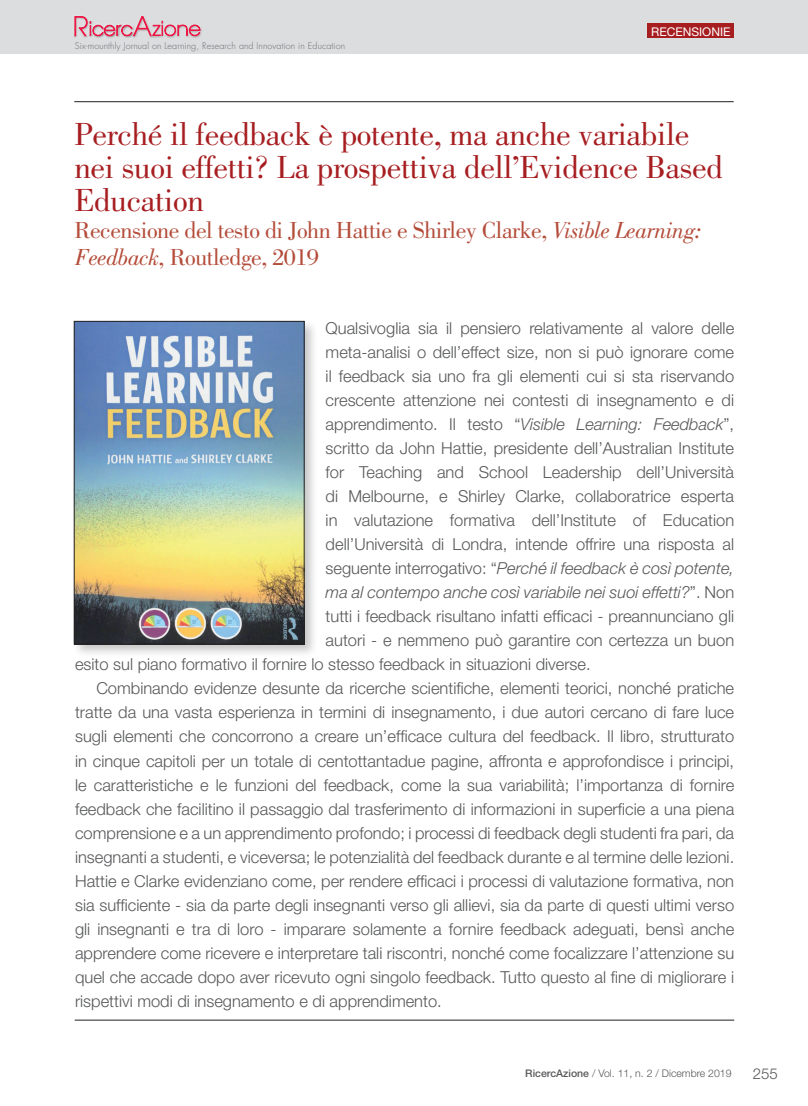
<style>
.page{position:relative;width:808px;height:1106px;background:#fff}
.page>*{position:absolute;margin:0;border:0;box-sizing:border-box;transform-origin:0 0}
.Normale{font:33px/33px "Bodoni";letter-spacing:-.01em;color:#a71e21}
.Normale-2{font:24px/27px "Bodoni";letter-spacing:-.02em;color:#b44c3a}
.Normale-3{font:300 16.5px/24px "Helvetica Neue CE";color:#57585a;text-align:justify}
.Normale-4{font:italic 300 16.5px "Helvetica Neue CE";color:#57585a}
.t1{font:300 15px "Helvetica Neue CE";color:#57585a}
.t2{font:12px "Helvetica Neue";color:#fff}
.t3{font:300 10.5px "Helvetica Neue CE";color:#57585a}
.t4{font:300 9px "Futura";letter-spacing:.01em;color:#6c6d70}
.s1{font-style:italic}
.s2{font-style:normal}
.s3{font-weight:500}
</style>
<div class="page">
<div style="left:0;top:0;width:808px;height:54px;background:#dcdddf"></div>
<div style="left:73px;top:15px;width:17px;height:24px;background:#231f20;opacity:.3"></div>
<div style="left:87px;top:18px;width:47px;height:19px;background:#d6d7d9"></div>
<div style="left:88px;top:20px;width:47px;height:19px;background:#231f20;opacity:.5"></div>
<div style="left:131px;top:15px;width:23px;height:24px;background:#231f20;opacity:.3"></div>
<div style="left:150px;top:18px;width:52px;height:19px;background:#dcdddf"></div>
<div style="left:151px;top:20px;width:52px;height:19px;background:#231f20;opacity:.3"></div>
<svg style="left:74px;top:16px;width:126px;height:20px"></svg>
<div style="left:647px;top:24px;width:87px;height:14px;background:#a71e21"></div>
<hr style="left:75px;top:1019px;width:659px;height:1px;background:#231f20">
<hr style="left:74px;top:101px;width:660px;height:1px;background:#231f20">
<div style="left:72px;top:319px;width:247px;height:339px;background:#231f20;opacity:.25"></div>
<img style="left:76px;top:323px;width:226px;height:319px">
<div style="left:74px;top:321px;width:230px;height:323px;border:1px solid #231f20"></div>
<p class="t4" style="left:75px;top:40px;width:272px">Six-mounthly Jornual on Learning, Research and Innovation in Education</p>
<p class="t2" style="left:651px;top:24px;width:81px">RECENSIONIE</p>
<p class="Normale" style="left:74px;top:117px;width:650px">Perché il feedback è potente, ma anche variabile nei suoi effetti? La prospettiva dell’Evidence Based<br>Education</p>
<p class="Normale-2" style="left:74px;top:216px;width:628px">Recensione del testo di John Hattie e Shirley Clarke, <span class="s1">Visible Learning:<br>Feedback</span>, Routledge, 2019</p>
<p class="Normale-3" style="left:326px;top:316px;width:410px">Qualsivoglia sia il pensiero relativamente al valore delle</p>
<p class="Normale-3" style="left:326px;top:340px;width:410px">meta-analisi o dell’effect size, non si può ignorare come</p>
<p class="Normale-3" style="left:326px;top:364px;width:410px">il feedback sia uno fra gli elementi cui si sta riservando</p>
<p class="Normale-3" style="left:326px;top:388px;width:410px">crescente attenzione nei contesti di insegnamento e di</p>
<p class="Normale-3" style="left:326px;top:412px;width:410px">apprendimento. Il testo “<span class="s1">Visible Learning: Feedback</span>”,</p>
<p class="Normale-3" style="left:326px;top:436px;width:410px">scritto da John Hattie, presidente dell’Australian Institute</p>
<p class="Normale-3" style="left:326px;top:460px;width:410px">for Teaching and School Leadership dell’Università</p>
<p class="Normale-3" style="left:326px;top:484px;width:410px">di Melbourne, e Shirley Clarke, collaboratrice esperta</p>
<p class="Normale-3" style="left:326px;top:508px;width:410px">in valutazione formativa dell’Institute of Education</p>
<p class="Normale-3" style="left:326px;top:532px;width:410px">dell’Università di Londra, intende offrire una risposta al</p>
<p class="Normale-4" style="left:326px;top:558px;width:410px"><span class="s2">seguente interrogativo: “</span>Perché il feedback è così potente,</p>
<p class="Normale-4" style="left:326px;top:582px;width:410px">ma al contempo anche così variabile nei suoi effetti?<span class="s2">”. Non</span></p>
<p class="Normale-3" style="left:326px;top:604px;width:410px">tutti i feedback risultano infatti efficaci - preannunciano gli</p>
<p class="Normale-3" style="left:326px;top:628px;width:410px">autori - e nemmeno può garantire con certezza un buon</p>
<p class="Normale-3" style="left:75px;top:652px;width:517px">esito sul piano formativo il fornire lo stesso feedback in situazioni diverse.</p>
<p class="Normale-3" style="left:75px;top:676px;width:661px;text-indent:21px">Combinando evidenze desunte da ricerche scientifiche, elementi teorici, nonché pratiche tratte da una vasta esperienza in termini di insegnamento, i due autori cercano di fare luce sugli elementi che concorrono a creare un’efficace cultura del feedback. Il libro, strutturato in cinque capitoli per un totale di centottantadue pagine, affronta e approfondisce i principi, le caratteristiche e le funzioni del feedback, come la sua variabilità; l’importanza di fornire feedback che facilitino il passaggio dal trasferimento di informazioni in superficie a una piena comprensione e a un apprendimento profondo; i processi di feedback degli studenti fra pari, da insegnanti a studenti, e viceversa; le potenzialità del feedback durante e al termine delle lezioni.<br>Hattie e Clarke evidenziano come, per rendere efficaci i processi di valutazione formativa, non sia sufficiente - sia da parte degli insegnanti verso gli allievi, sia da parte di questi ultimi verso gli insegnanti e tra di loro - imparare solamente a fornire feedback adeguati, bensì anche apprendere come ricevere e interpretare tali riscontri, nonché come focalizzare l’attenzione su quel che accade dopo aver ricevuto ogni singolo feedback. Tutto questo al fine di migliorare i rispettivi modi di insegnamento e di apprendimento.</p>
<p class="t3" style="left:525px;top:1067px;width:208px"><span class="s3">RicercAzione</span> / Vol. 11, n. 2 / Dicembre 2019</p>
<p class="t1" style="left:753px;top:1064px;width:27px">255</p>
</div>
